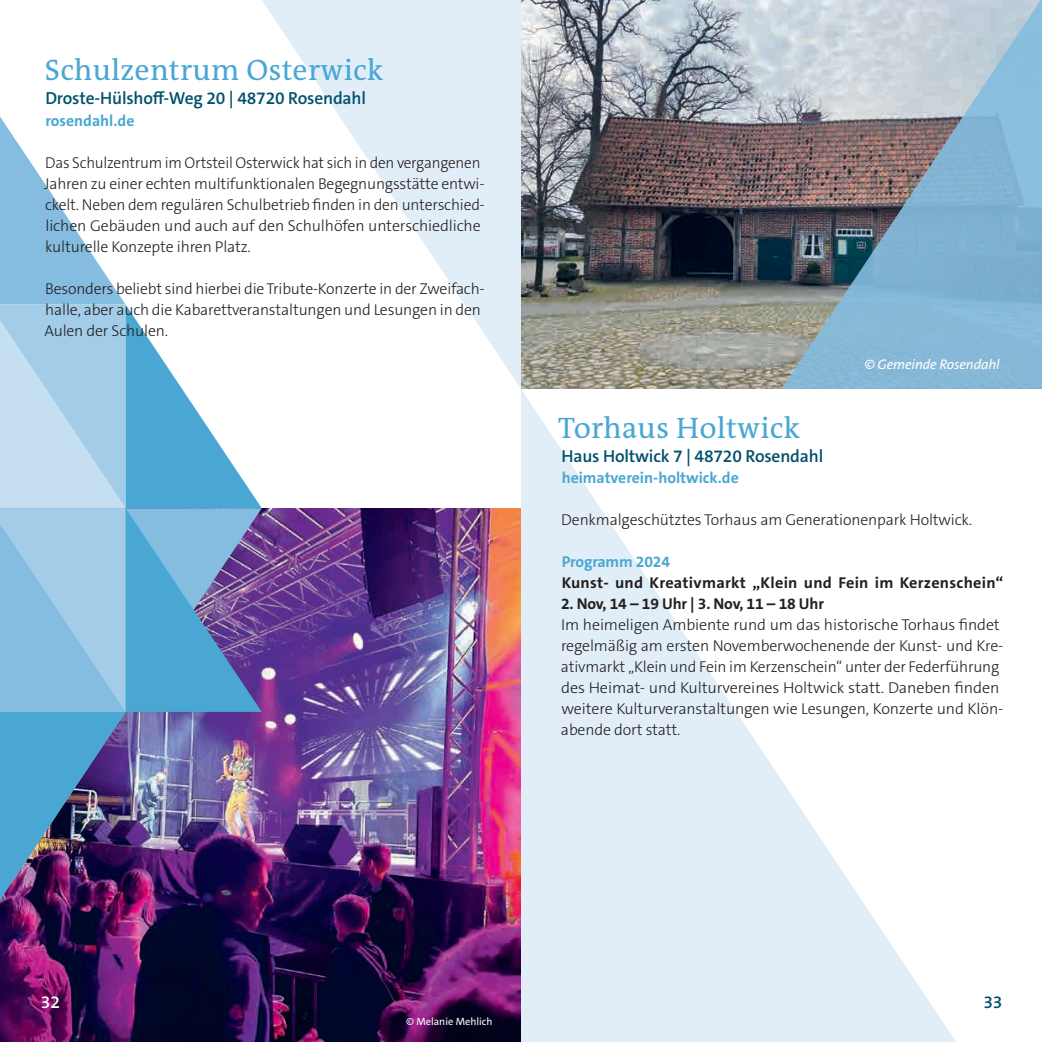
<style>
.page{position:relative;width:1042px;height:1042px;background:#fff}
.page>*{position:absolute;margin:0;border:0;box-sizing:border-box;transform-origin:0 0}
.t1{font:29.75px "The Antiqua B W5 Plain";letter-spacing:.01em;color:#4aa7d4}
.t2{font:600 17.5px "The Sans C5";letter-spacing:-.01em;color:#00516c}
.t3{font:600 17.5px "The Sans C5";color:#fff}
.t4{font:300 15.75px/21px "The Sans C5";letter-spacing:-.01em;color:#231f20}
.t5{font:700 15.75px "The Sans C5";letter-spacing:.015em;color:#231f20}
.t6{font:700 15.75px "The Sans C5";color:#4aa7d4}
.t7{font:700 15.75px "The Sans C5";letter-spacing:-.01em;color:#231f20}
.t8{font:italic 14px "The Sans C5";letter-spacing:-.01em;color:#fff}
.t9{font:10.5px "The Sans C5";color:#fff}
</style>
<div class="page">
<svg style="left:262px;top:0;width:259px;height:388px;fill:#e4eff7"></svg>
<svg style="left:521px;top:390px;width:435px;height:652px;fill:#e2eef7"></svg>
<img style="left:0;top:508px;width:521px;height:534px">
<img style="left:0;top:117px;width:262px;height:783px">
<img style="left:521px;top:0;width:260px;height:389px">
<svg style="left:781px;top:0;width:261px;height:389px;background:#91abbc"></svg>
<h1 class="t1" style="left:45px;top:51px;width:340px">Schulzentrum Osterwick</h1>
<p class="t2" style="left:45px;top:87px;width:322px">Droste-Hülshoff-Weg 20 | 48720 Rosendahl</p>
<p class="t6" style="left:45px;top:111px;width:91px">rosendahl.de</p>
<p class="t4" style="left:44px;top:152px;width:442px">Das Schulzentrum im Ortsteil Osterwick hat sich in den vergangenen Jahren zu einer echten multifunktionalen Begegnungsstätte entwi&shy;ckelt. Neben dem regulären Schulbetrieb finden in den unterschied&shy;lichen Gebäuden und auch auf den Schulhöfen unterschiedliche kulturelle Konzepte ihren Platz.</p>
<p class="t4" style="left:45px;top:278px;width:442px">Besonders beliebt sind hierbei die Tribute-Konzerte in der Zweifach&shy;halle, aber auch die Kabarettveranstaltungen und Lesungen in den<br>Aulen der Schulen.</p>
<p class="t8" style="left:864px;top:355px;width:137px">© Gemeinde Rosendahl</p>
<h1 class="t1" style="left:558px;top:409px;width:243px">Torhaus Holtwick</h1>
<p class="t2" style="left:561px;top:445px;width:263px">Haus Holtwick 7 | 48720 Rosendahl</p>
<p class="t6" style="left:562px;top:468px;width:179px">heimatverein-holtwick.de</p>
<p class="t4" style="left:561px;top:509px;width:412px">Denkmalgeschütztes Torhaus am Generationenpark Holtwick.</p>
<p class="t6" style="left:562px;top:552px;width:110px">Programm 2024</p>
<p class="t5" style="left:562px;top:573px;width:443px">Kunst- und Kreativmarkt „Klein und Fein im Kerzenschein“</p>
<p class="t7" style="left:561px;top:594px;width:264px">2. Nov, 14 – 19 Uhr | 3. Nov, 11 – 18 Uhr</p>
<p class="t4" style="left:561px;top:614px;width:444px">Im heimeligen Ambiente rund um das historische Torhaus findet regelmäßig am ersten Novemberwochenende der Kunst- und Kre&shy;ativmarkt „Klein und Fein im Kerzenschein“ unter der Federführung des Heimat- und Kulturvereines Holtwick statt. Daneben finden weitere Kulturveranstaltungen wie Lesungen, Konzerte und Klön&shy;abende dort statt.</p>
<p class="t3" style="left:41px;top:990px;width:21px">32</p>
<p class="t2" style="left:983px;top:990px;width:21px">33</p>
<p class="t9" style="left:406px;top:1014px;width:88px">© Melanie Mehlich</p>
</div>
